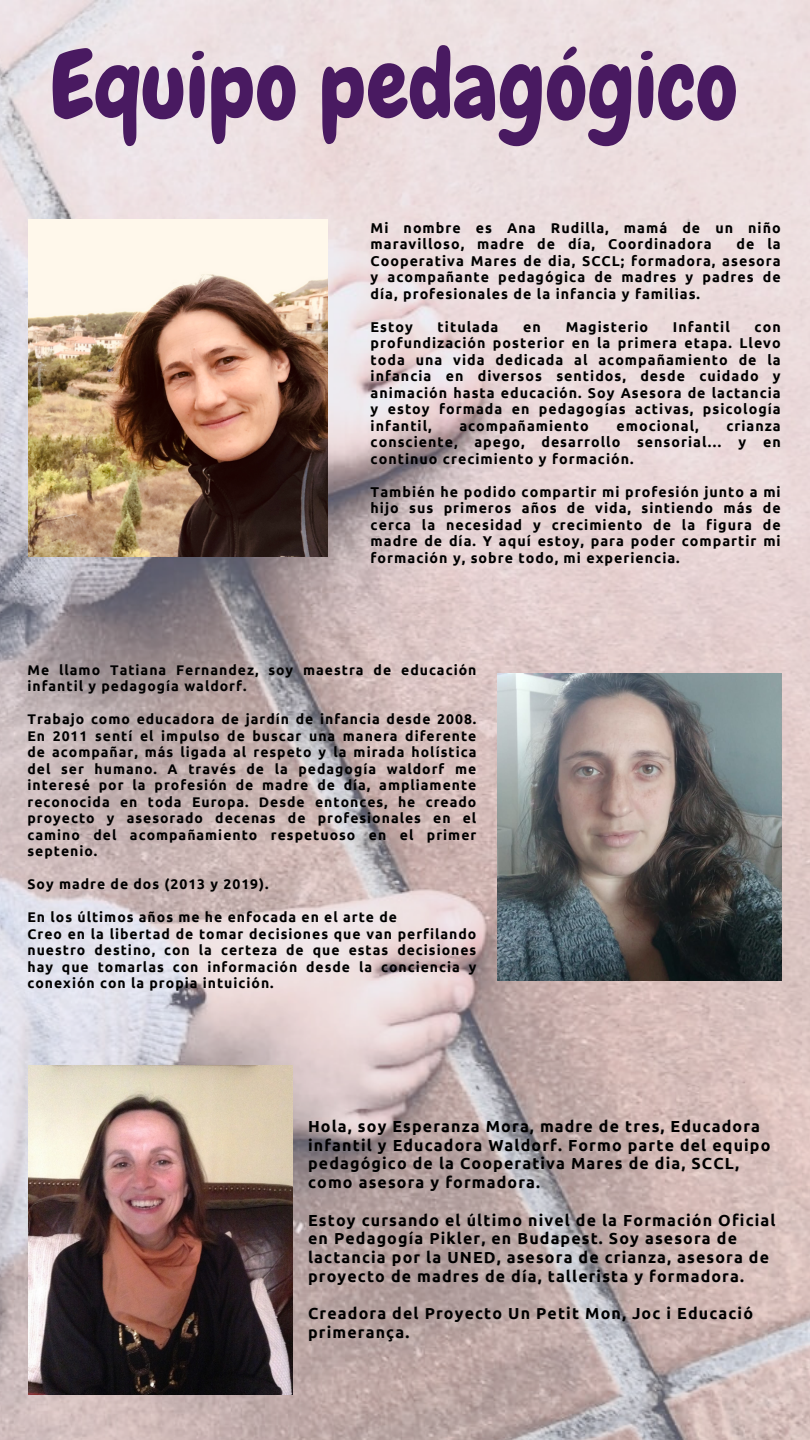
<style>
.page{position:relative;width:810px;height:1440px;background:#fff}
.page>*{position:absolute;margin:0;border:0;box-sizing:border-box;transform-origin:0 0}
.t1{font:93.2px "Chewy";color:#491a61}
.t2{font:700 16px/18.8px "Ubuntu";letter-spacing:.07em;color:#000}
.t3{font:700 14.2px/16.5px "Ubuntu";letter-spacing:.07em;color:#000;text-align:justify}
.t4{font:700 14px/16.5px "Ubuntu";letter-spacing:.07em;color:#000}
</style>
<div class="page">
<img style="left:0;top:0;width:810px;height:1440px">
<img style="left:28px;top:219px;width:299px;height:337px">
<img style="left:498px;top:673px;width:284px;height:308px">
<img style="left:28px;top:1066px;width:265px;height:328px">
<h1 class="t1" style="left:50px;top:27px;width:689px">Equipo pedagógico</h1>
<p class="t3" style="left:371px;top:219px;width:412px">Mi nombre es Ana Rudilla, mamá de un niño maravilloso, madre de día, Coordinadora</p>
<p class="t3" style="left:371px;top:236px;width:412px;text-indent:366px">de la Cooperativa Mares de dia, SCCL; formadora, asesora y acompañante pedagógica de madres y padres de día, profesionales de la infancia y familias.</p>
<p class="t3" style="left:371px;top:318px;width:44px">Estoy</p>
<p class="t3" style="left:438px;top:318px;width:62px">titulada</p>
<p class="t3" style="left:523px;top:318px;width:19px">en</p>
<p class="t3" style="left:566px;top:318px;width:84px">Magisterio</p>
<p class="t3" style="left:673px;top:318px;width:59px">Infantil</p>
<p class="t3" style="left:371px;top:318px;width:412px;text-indent:384px">con profundización posterior en la primera etapa. Llevo toda una vida dedicada al acompañamiento de la infancia en diversos sentidos, desde cuidado y animación hasta educación. Soy Asesora de lactancia y estoy formada en pedagogías activas, psicología infantil,</p>
<p class="t3" style="left:459px;top:417px;width:131px">acompañamiento</p>
<p class="t3" style="left:616px;top:417px;width:84px">emocional,</p>
<p class="t3" style="left:371px;top:417px;width:412px;text-indent:356px">crianza consciente, apego, desarrollo sensorial… y en continuo crecimiento y formación.</p>
<p class="t3" style="left:371px;top:483px;width:412px">También he podido compartir mi profesión junto a mi hijo sus primeros años de vida, sintiendo más de cerca la necesidad y crecimiento de la figura de madre de día. Y aquí estoy, para poder compartir mi formación y, sobre todo, mi experiencia.</p>
<p class="t4" style="left:27px;top:661px;width:450px">Me llamo Tatiana Fernandez, soy maestra de educación infantil y pedagogía waldorf.</p>
<p class="t4" style="left:27px;top:711px;width:450px;text-align:justify">Trabajo como educadora de jardín de infancia desde 2008.<br>En 2011 sentí el impulso de buscar una manera diferente de acompañar, más ligada al respeto y la mirada holística del ser humano. A través de la pedagogía waldorf me interesé por la profesión de madre de día, ampliamente reconocida en toda Europa. Desde entonces, he creado proyecto y asesorado decenas de profesionales en el camino del acompañamiento respetuoso en el primer septenio.</p>
<p class="t4" style="left:27px;top:876px;width:243px">Soy madre de dos (2013 y 2019).</p>
<p class="t4" style="left:27px;top:909px;width:450px">En los últimos años me he enfocada en el arte de<br>Creo en la libertad de tomar decisiones que van perfilando nuestro destino, con la certeza de que estas decisiones hay que tomarlas con información desde la conciencia y conexión con la propia intuición.</p>
<p class="t2" style="left:308px;top:1116px;width:464px">Hola, soy Esperanza Mora, madre de tres, Educadora infantil y Educadora Waldorf. Formo parte del equipo pedagógico de la Cooperativa Mares de dia, SCCL, como asesora y formadora.</p>
<p class="t2" style="left:308px;top:1210px;width:469px">Estoy cursando el último nivel de la Formación Oficial en Pedagogía Pikler, en Budapest. Soy asesora de lactancia por la UNED, asesora de crianza, asesora de proyecto de madres de día, tallerista y formadora.</p>
<p class="t2" style="left:308px;top:1304px;width:446px">Creadora del Proyecto Un Petit Mon, Joc i Educació primerança.</p>
</div>
